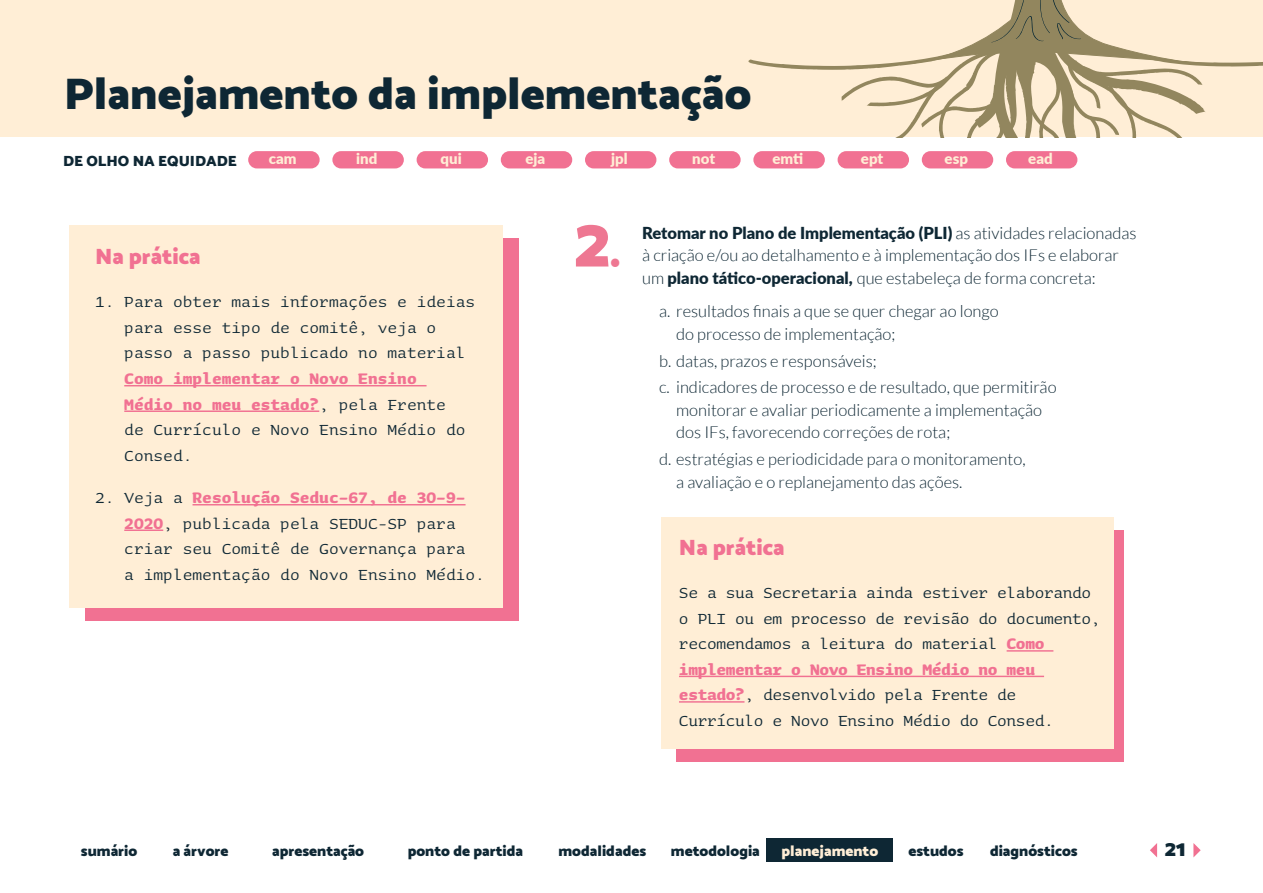
<style>
.page{position:relative;width:1263px;height:893px;background:#fff}
.page>*{position:absolute;margin:0;border:0;box-sizing:border-box;transform-origin:0 0}
.t1{font:900 72px "Catamaran";color:#ee7792}
.t2{font:900 45px "Catamaran";color:#0e2734}
.t3{font:900 22.5px "Catamaran";color:#f17192}
.t4{font:900 22.5px "Catamaran";color:#0e2734}
.t5{font:19.5px/25.5px "Sauna Mono Pro";color:#0e2734}
.t6{font:19.5px/25.5px "Sauna Mono Pro";letter-spacing:-.02em;color:#0e2734}
.t7{font:300 16.5px/22.5px "Lato";color:#0e2734}
.t8{font:900 15px "Catamaran";color:#0e2734}
.t9{font:900 15px "Lato";color:#ffeed6}
.t10{font:900 15px "Catamaran";color:#ffeed6}
.s1{font-weight:700;color:#f17192}
.s2{font-size:45px}
.s3{font-weight:900}
</style>
<div class="page">
<div style="left:0;top:0;width:1263px;height:137px;background:#ffeed6"></div>
<svg style="left:748px;top:0;width:515px;height:137px"></svg>
<svg style="left:1150px;top:843px;width:7px;height:14px"></svg>
<svg style="left:1193px;top:843px;width:8px;height:14px"></svg>
<div style="left:837px;top:151px;width:72px;height:17px;background:#f17192;border-radius:9px"></div>
<div style="left:922px;top:151px;width:71px;height:17px;background:#f17192;border-radius:9px"></div>
<div style="left:1006px;top:151px;width:71px;height:17px;background:#f17192;border-radius:9px"></div>
<div style="left:753px;top:151px;width:72px;height:17px;background:#f17192;border-radius:9px"></div>
<div style="left:669px;top:151px;width:72px;height:17px;background:#f17192;border-radius:9px"></div>
<div style="left:501px;top:151px;width:71px;height:17px;background:#f17192;border-radius:9px"></div>
<div style="left:585px;top:151px;width:71px;height:17px;background:#f17192;border-radius:9px"></div>
<div style="left:417px;top:151px;width:71px;height:17px;background:#f17192;border-radius:9px"></div>
<div style="left:248px;top:151px;width:72px;height:17px;background:#f17192;border-radius:9px"></div>
<div style="left:332px;top:151px;width:72px;height:17px;background:#f17192;border-radius:9px"></div>
<div style="left:766px;top:838px;width:127px;height:24px;background:#0e2734"></div>
<div style="left:85px;top:238px;width:434px;height:383px;background:#f17192"></div>
<div style="left:677px;top:530px;width:447px;height:231px;background:#f17192"></div>
<div style="left:69px;top:225px;width:434px;height:383px;background:#ffeed6"></div>
<div style="left:661px;top:517px;width:452px;height:231px;background:#ffeed6"></div>
<hr style="left:124px;top:385px;width:303px;height:1px;background:#f17192">
<hr style="left:124px;top:410px;width:195px;height:2px;background:#f17192">
<hr style="left:193px;top:504px;width:273px;height:1px;background:#f17192">
<hr style="left:124px;top:529px;width:39px;height:2px;background:#f17192">
<hr style="left:1007px;top:650px;width:46px;height:2px;background:#f17192">
<hr style="left:679px;top:676px;width:365px;height:1px;background:#f17192">
<hr style="left:679px;top:701px;width:65px;height:2px;background:#f17192">
<h2 class="t2" style="left:64px;top:67px;width:689px">Planejamento da implementação</h2>
<p class="t8" style="left:63px;top:152px;width:175px">DE OLHO NA EQUIDADE</p>
<p class="t9" style="left:269px;top:147px;width:29px">cam</p>
<p class="t9" style="left:356px;top:147px;width:23px">ind</p>
<p class="t9" style="left:440px;top:147px;width:23px">qui</p>
<p class="t9" style="left:525px;top:147px;width:21px">eja</p>
<p class="t9" style="left:611px;top:147px;width:18px">jpl</p>
<p class="t9" style="left:692px;top:147px;width:24px">not</p>
<p class="t9" style="left:772px;top:147px;width:32px">emti</p>
<p class="t9" style="left:861px;top:147px;width:24px">ept</p>
<p class="t9" style="left:944px;top:147px;width:25px">esp</p>
<p class="t9" style="left:1028px;top:147px;width:26px">ead</p>
<h3 class="t3" style="left:95px;top:243px;width:107px">Na prática</h3>
<p class="t5" style="left:124px;top:289px;width:353px;text-indent:-29px">1. Para obter mais informações e ideias para esse tipo de comitê, veja o passo a passo publicado no material</p>
<p class="t5" style="left:124px;top:366px;width:343px"><span class="s1">Como implementar o Novo Ensino<br>Médio no meu estado?</span>, pela Frente de Currículo e Novo Ensino Médio do<br>Consed.</p>
<p class="t5" style="left:124px;top:485px;width:362px;text-indent:-29px">2. Veja a <span class="s1">Resolução Seduc-67, de 30-9- 2020</span>, publicada pela SEDUC-SP para criar seu Comitê de Governança para<br>a implementação do Novo Ensino Médio.</p>
<h1 class="t1" style="left:574px;top:200px;width:48px">2<span class="s2">.</span></h1>
<p class="t7" style="left:642px;top:222px;width:496px"><span class="s3">Retomar no Plano de Implementação (PLI)</span> as atividades relacionadas à criação e/ou ao detalhamento e à implementação dos IFs e elaborar um <span class="s3">plano tático-operacional,</span> que estabeleça de forma concreta:</p>
<p class="t7" style="left:676px;top:300px;width:324px;text-indent:-17px">a. resultados finais a que se quer chegar ao longo do processo de implementação;</p>
<p class="t7" style="left:659px;top:347px;width:399px;line-height:26.7px">b. datas, prazos e responsáveis;<br>c. indicadores de processo e de resultado, que permitirão</p>
<p class="t7" style="left:676px;top:399px;width:367px">monitorar e avaliar periodicamente a implementação dos IFs, favorecendo correções de rota;</p>
<p class="t7" style="left:676px;top:448px;width:351px;text-indent:-17px">d. estratégias e periodicidade para o monitoramento, a avaliação e o replanejamento das ações.</p>
<h3 class="t3" style="left:679px;top:534px;width:107px">Na prática</h3>
<p class="t6" style="left:679px;top:580px;width:423px">Se a sua Secretaria ainda estiver elaborando o PLI ou em processo de revisão do documento, recomendamos a leitura do material <span class="s1">Como implementar o Novo Ensino Médio no meu estado?</span>, desenvolvido pela Frente de Currículo e Novo Ensino Médio do Consed.</p>
<p class="t8" style="left:81px;top:842px;width:58px">sumário</p>
<p class="t8" style="left:173px;top:842px;width:57px">a árvore</p>
<p class="t8" style="left:272px;top:842px;width:93px">apresentação</p>
<p class="t8" style="left:408px;top:842px;width:117px">ponto de partida</p>
<p class="t8" style="left:558px;top:842px;width:89px">modalidades</p>
<p class="t8" style="left:671px;top:842px;width:91px">metodologia</p>
<p class="t10" style="left:781px;top:842px;width:98px">planejamento</p>
<p class="t8" style="left:908px;top:842px;width:57px">estudos</p>
<p class="t8" style="left:990px;top:842px;width:89px">diagnósticos</p>
<h3 class="t4" style="left:1165px;top:835px;width:23px">21</h3>
</div>
